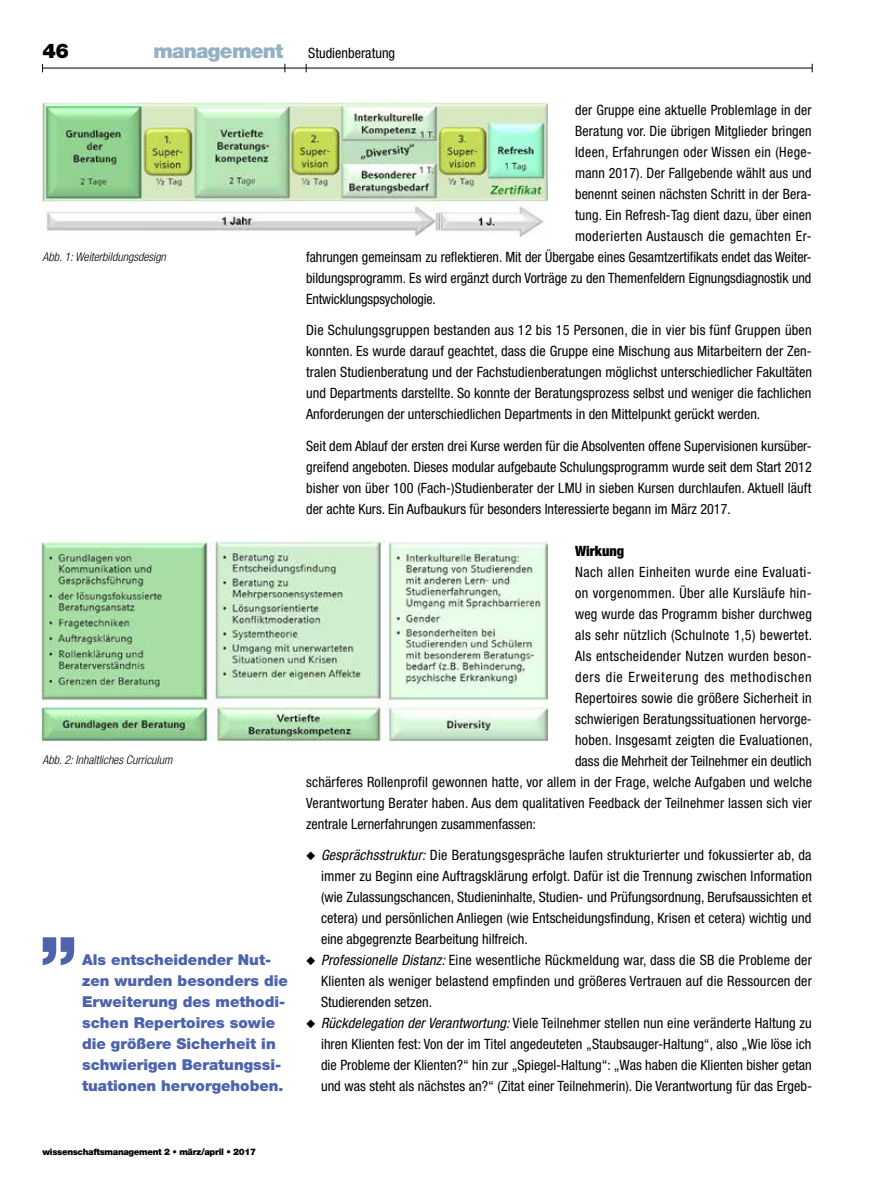
<style>
.page{position:relative;width:893px;height:1191px;background:#fff}
.page>*{position:absolute;margin:0;border:0;box-sizing:border-box;transform-origin:0 0}
.t1{font:900 73.5px "Helvetica Neue";color:#4d63ab}
.t2{font:900 20.25px "Helvetica Neue";color:#000}
.t3{font:900 15px/21px "Helvetica Neue";color:#4d63ab}
.t4{font:condensed 14.25px/21px "Helvetica Neue";letter-spacing:.01em;color:#000;text-align:justify}
.t5{font:condensed 14.25px "Helvetica Neue";letter-spacing:.03em;color:#000}
.t6{font:condensed 14.25px "Helvetica Neue";letter-spacing:.055em;color:#000}
.t7{font:condensed 14.25px "Helvetica Neue";letter-spacing:-.01em;color:#000}
.t8{font:900 condensed 14.25px "Helvetica Neue";color:#000}
.t9{font:italic 300 condensed 12px "Helvetica Neue";color:#000}
.t10{font:900 9px "Helvetica Neue";letter-spacing:-.035em;color:#000}
.s1{font-weight:900;font-stretch:normal;font-size:20.25px;color:#93b1c2}
.s2{font-style:italic}
</style>
<div class="page">
<hr style="left:43px;top:68px;width:769px;height:1px;background:#000">
<img style="left:42px;top:103px;width:506px;height:133px">
<img style="left:41px;top:542px;width:507px;height:199px">
<h2 class="t2" style="left:43px;top:39px;width:28px">46</h2>
<p class="t4" style="left:153px;top:42px;width:243px"><span class="s1">management</span> Studienberatung</p>
<p class="t9" style="left:43px;top:250px;width:125px">Abb. 1: Weiterbildungsdesign</p>
<p class="t9" style="left:43px;top:752px;width:131px">Abb. 2: Inhaltliches Curriculum</p>
<h1 class="t1" style="left:39px;top:919px;width:40px">”</h1>
<p class="t3" style="left:82px;top:949px;width:207px">Als entscheidender Nut&shy;zen wurden besonders die<br>Erweiterung des methodi&shy;schen Repertoires sowie die größere Sicherheit in schwierigen Beratungssi&shy;tuationen hervorgehoben.</p>
<p class="t4" style="left:575px;top:99px;width:238px">der Gruppe eine aktuelle Problemlage in der</p>
<p class="t4" style="left:575px;top:120px;width:238px">Beratung vor. Die übrigen Mitglieder bringen</p>
<p class="t4" style="left:575px;top:141px;width:238px">Ideen, Erfahrungen oder Wissen ein (Hege-</p>
<p class="t4" style="left:575px;top:162px;width:238px">mann 2017). Der Fallgebende wählt aus und</p>
<p class="t4" style="left:575px;top:183px;width:238px">benennt seinen nächsten Schritt in der Bera-</p>
<p class="t4" style="left:575px;top:204px;width:238px">tung. Ein Refresh-Tag dient dazu, über einen</p>
<p class="t5" style="left:575px;top:227px;width:238px">moderierten Austausch die gemachten Er-</p>
<p class="t4" style="left:306px;top:246px;width:507px">fahrungen gemeinsam zu reflektieren. Mit der Übergabe eines Gesamtzertifikats endet das Weiter-</p>
<p class="t4" style="left:306px;top:267px;width:507px">bildungsprogramm. Es wird ergänzt durch Vorträge zu den Themenfeldern Eignungsdiagnostik und</p>
<p class="t7" style="left:306px;top:290px;width:131px">Entwicklungspsychologie.</p>
<p class="t4" style="left:306px;top:319px;width:507px">Die Schulungsgruppen bestanden aus 12 bis 15 Personen, die in vier bis fünf Gruppen üben konnten. Es wurde darauf geachtet, dass die Gruppe eine Mischung aus Mitarbeitern der Zen&shy;tralen Studienberatung und der Fachstudienberatungen möglichst unterschiedlicher Fakultäten und Departments darstellte. So konnte der Beratungsprozess selbst und weniger die fachlichen Anforderungen der unterschiedlichen Departments in den Mittelpunkt gerückt werden.</p>
<p class="t4" style="left:306px;top:435px;width:507px">Seit dem Ablauf der ersten drei Kurse werden für die Absolventen offene Supervisionen kursüber&shy;greifend angeboten. Dieses modular aufgebaute Schulungsprogramm wurde seit dem Start 2012 bisher von über 100 (Fach-)Studienberater der LMU in sieben Kursen durchlaufen. Aktuell läuft der achte Kurs. Ein Aufbaukurs für besonders Interessierte begann im März 2017.</p>
<p class="t8" style="left:575px;top:542px;width:51px">Wirkung</p>
<p class="t5" style="left:575px;top:563px;width:238px">Nach allen Einheiten wurde eine Evaluati-</p>
<p class="t4" style="left:575px;top:582px;width:238px">on vorgenommen. Über alle Kursläufe hin-</p>
<p class="t4" style="left:575px;top:603px;width:238px">weg wurde das Programm bisher durchweg</p>
<p class="t4" style="left:575px;top:624px;width:239px">als sehr nützlich (Schulnote 1,5) bewertet.</p>
<p class="t4" style="left:575px;top:645px;width:238px">Als entscheidender Nutzen wurden beson-</p>
<p class="t6" style="left:575px;top:668px;width:238px">ders die Erweiterung des methodischen</p>
<p class="t4" style="left:575px;top:687px;width:238px">Repertoires sowie die größere Sicherheit in</p>
<p class="t4" style="left:575px;top:708px;width:238px">schwierigen Beratungssituationen hervorge-</p>
<p class="t4" style="left:575px;top:729px;width:239px">hoben. Insgesamt zeigten die Evaluationen,</p>
<p class="t4" style="left:575px;top:750px;width:238px">dass die Mehrheit der Teilnehmer ein deutlich</p>
<p class="t4" style="left:306px;top:771px;width:507px">schärferes Rollenprofil gewonnen hatte, vor allem in der Frage, welche Aufgaben und welche</p>
<p class="t4" style="left:306px;top:792px;width:507px">Verantwortung Berater haben. Aus dem qualitativen Feedback der Teilnehmer lassen sich vier</p>
<p class="t4" style="left:306px;top:813px;width:231px">zentrale Lernerfahrungen zusammenfassen:</p>
<p class="t4" style="left:321px;top:844px;width:492px;text-indent:-15px">◆ <span class="s2">Gesprächsstruktur:</span> Die Beratungsgespräche laufen strukturierter und fokussierter ab, da immer zu Beginn eine Auftragsklärung erfolgt. Dafür ist die Trennung zwischen Information (wie Zulassungschancen, Studieninhalte, Studien- und Prüfungsordnung, Berufsaussichten et cetera) und persönlichen Anliegen (wie Entscheidungsfindung, Krisen et cetera) wichtig und eine abgegrenzte Bearbeitung hilfreich.</p>
<p class="t4" style="left:321px;top:949px;width:492px;text-indent:-15px">◆ <span class="s2">Professionelle Distanz:</span> Eine wesentliche Rückmeldung war, dass die SB die Probleme der Klienten als weniger belastend empfinden und größeres Vertrauen auf die Ressourcen der Studierenden setzen.</p>
<p class="t4" style="left:321px;top:1012px;width:492px;text-indent:-15px">◆ <span class="s2">Rückdelegation der Verantwortung:</span> Viele Teilnehmer stellen nun eine veränderte Haltung zu ihren Klienten fest: Von der im Titel angedeuteten „Staubsauger-Haltung“, also „Wie löse ich die Probleme der Klienten?“ hin zur „Spiegel-Haltung“: „Was haben die Klienten bisher getan und was steht als nächstes an?“ (Zitat einer Teilnehmerin). Die Verantwortung für das Ergeb-</p>
<p class="t10" style="left:43px;top:1146px;width:215px">wissenschaftsmanagement 2 • märz/april • 2017</p>
</div>
